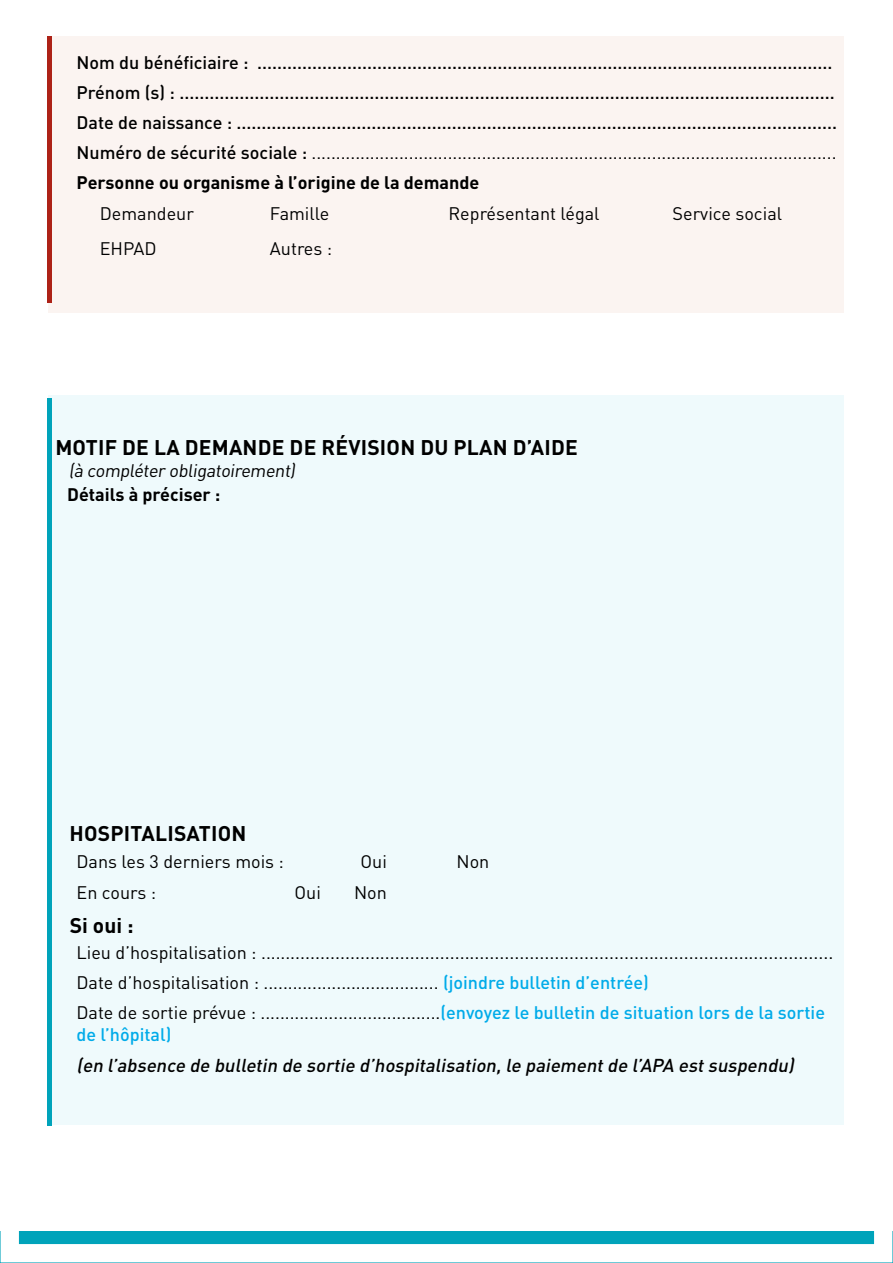
<style>
.page{position:relative;width:893px;height:1263px;background:#fff}
.page>*{position:absolute;margin:0;border:0;box-sizing:border-box;transform-origin:0 0}
.t1{font:700 21px "DIN Pro";letter-spacing:.01em;color:#000}
.t2{font:18.45px "DIN Pro";color:#000}
.t3{font:italic 500 18.45px "DIN Pro";color:#000}
.t4{font:500 18px/30.2px "DIN Pro";color:#000}
.t5{font:18px/30.2px "DIN Pro";color:#000}
.t6{font:700 18px "DIN Pro";color:#000}
.t7{font:500 18px "DIN Pro";color:#00abe9}
.s1{font-weight:400}
.s2{font-weight:700}
.s3{font-size:18px}
.s4{font-weight:500;color:#00abe9}
</style>
<div class="page">
<div style="left:0;top:1231px;width:893px;height:32px;background:#00a3ba"></div>
<div style="left:876px;top:1231px;width:17px;height:32px;background:#6ecad7"></div>
<div style="left:49px;top:36px;width:795px;height:277px;background:#fbf4f1"></div>
<div style="left:49px;top:395px;width:795px;height:729px;background:#effafc"></div>
<hr style="left:48px;top:398px;width:4px;height:727px;background:#00a3ba">
<hr style="left:48px;top:36px;width:4px;height:267px;background:#ad2217">
<div style="left:1px;top:1px;width:891px;height:1261px;border:18px solid #fff"></div>
<p class="t4" style="left:77px;top:47px;width:762px">Nom du bénéficiaire : ...................................................................................................................<br>Prénom (s) : ...................................................................................................................................<br>Date de naissance : ........................................................................................................................<br>Numéro de sécurité sociale : <span class="s1">............................................................................................................<br></span><span class="s2">Personne ou organisme à l’origine de la demande</span></p>
<p class="t5" style="left:100px;top:198px;width:96px">Demandeur</p>
<p class="t5" style="left:270px;top:198px;width:61px">Famille</p>
<p class="t5" style="left:448px;top:198px;width:153px">Représentant légal</p>
<p class="t5" style="left:673px;top:198px;width:111px">Service social</p>
<p class="t5" style="left:100px;top:233px;width:58px">EHPAD</p>
<p class="t5" style="left:270px;top:233px;width:64px">Autres :</p>
<p class="t1" style="left:55px;top:433px;width:524px">MOTIF DE LA DEMANDE DE RÉVISION DU PLAN D’AIDE</p>
<p class="t5" style="left:69px;top:454px;width:231px">(à compléter obligatoirement)</p>
<p class="t6" style="left:67px;top:482px;width:155px">Détails à préciser :</p>
<p class="t1" style="left:70px;top:819px;width:178px">HOSPITALISATION</p>
<p class="t5" style="left:77px;top:846px;width:209px">Dans les 3 derniers mois :</p>
<p class="t5" style="left:361px;top:846px;width:28px">Oui</p>
<p class="t5" style="left:457px;top:846px;width:34px">Non</p>
<p class="t5" style="left:77px;top:877px;width:81px">En cours :</p>
<p class="t5" style="left:295px;top:877px;width:28px">Oui</p>
<p class="t5" style="left:354px;top:877px;width:34px">Non</p>
<p class="t1" style="left:70px;top:911px;width:65px">Si oui :</p>
<p class="t2" style="left:77px;top:940px;width:758px"><span class="s3">Lieu d’hospitalisation : ......</span>.............................................................................................................</p>
<p class="t5" style="left:77px;top:967px;width:750px">Date d’hospitalisation : .................................... <span class="s4">(joindre bulletin d’entrée)<br></span>Date de sortie prévue : .....................................<span class="s4">(envoyez le bulletin de situation lors de la sortie</span></p>
<p class="t7" style="left:77px;top:1022px;width:96px">de l’hôpital)</p>
<p class="t3" style="left:77px;top:1052px;width:723px">(en l’absence de bulletin de sortie d’hospitalisation,le paiementde l’APA estsuspendu)</p>
</div>
